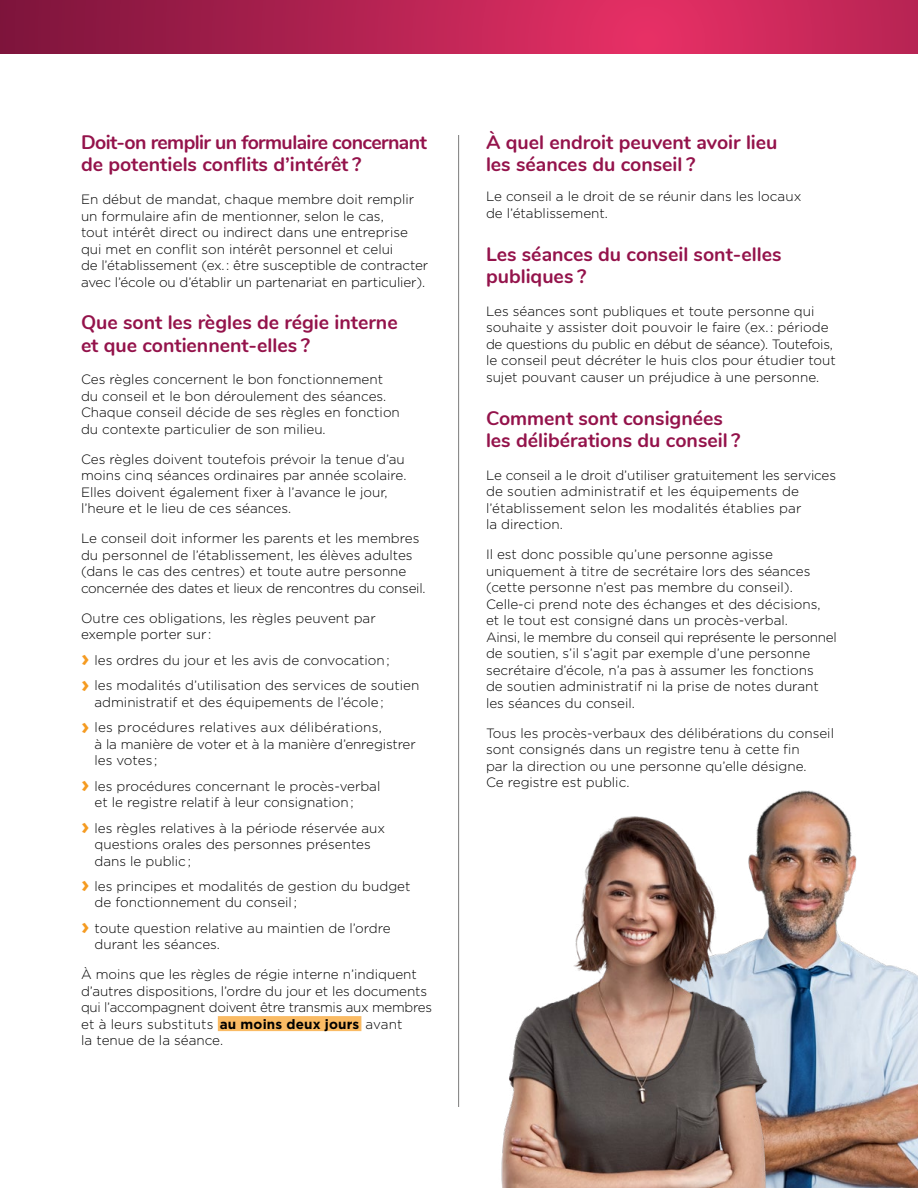
<style>
.page{position:relative;width:918px;height:1188px;background:#fff}
.page>*{position:absolute;margin:0;border:0;box-sizing:border-box;transform-origin:0 0}
.t1{font:700 19.5px/22.5px "Nunito";color:#94134b}
.t2{font:700 19.5px/22.5px "Nunito";letter-spacing:-.03em;color:#94134b}
.t3{font:300 13.5px/16.5px "Gotham";color:#000}
.s1{font-weight:700;font-size:22.5px;color:#f59b21}
.s2{font-weight:700}
</style>
<div class="page">
<svg style="left:0;top:0;width:918px;height:54px;background:#b82353"></svg>
<div style="left:218px;top:1016px;width:143px;height:15px;background:#fabb64"></div>
<hr style="left:458px;top:135px;width:1px;height:972px;background:#7c7b7b">
<img style="left:772px;top:790px;width:146px;height:398px">
<img style="left:501px;top:804px;width:282px;height:384px">
<h2 class="t2" style="left:81px;top:130px;width:347px">Doit-on remplir un formulaire concernant de potentiels conflits d’intérêt ?</h2>
<p class="t3" style="left:81px;top:191px;width:349px">En début de mandat, chaque membre doit remplir un formulaire afin de mentionner, selon le cas,<br>tout intérêt direct ou indirect dans une entreprise qui met en conflit son intérêt personnel et celui<br>de l’établissement (ex. : être susceptible de contracter avec l’école ou d’établir un partenariat en particulier).</p>
<h2 class="t1" style="left:81px;top:310px;width:318px">Que sont les règles de régie interne et que contiennent-elles ?</h2>
<p class="t3" style="left:81px;top:371px;width:320px">Ces règles concernent le bon fonctionnement du conseil et le bon déroulement des séances.<br>Chaque conseil décide de ses règles en fonction du contexte particulier de son milieu.</p>
<p class="t3" style="left:81px;top:451px;width:327px">Ces règles doivent toutefois prévoir la tenue d’au moins cinq séances ordinaires par année scolaire.<br>Elles doivent également fixer à l’avance le jour, l’heure et le lieu de ces séances.</p>
<p class="t3" style="left:81px;top:530px;width:346px">Le conseil doit informer les parents et les membres du personnel de l’établissement, les élèves adultes (dans le cas des centres) et toute autre personne concernée des dates et lieux de rencontres du conseil.</p>
<p class="t3" style="left:81px;top:610px;width:296px">Outre ces obligations, les règles peuvent par exemple porter sur :</p>
<p class="t3" style="left:81px;top:652px;width:310px"><span class="s1">›</span> les ordres du jour et les avis de convocation ;</p>
<p class="t3" style="left:94px;top:677px;width:326px;text-indent:-14px"><span class="s1">›</span> les modalités d’utilisation des services de soutien administratif et des équipements de l’école ;</p>
<p class="t3" style="left:94px;top:719px;width:323px;text-indent:-14px"><span class="s1">›</span> les procédures relatives aux délibérations,<br>à la manière de voter et à la manière d’enregistrer les votes ;</p>
<p class="t3" style="left:94px;top:777px;width:287px;text-indent:-14px"><span class="s1">›</span> les procédures concernant le procès-verbal et le registre relatif à leur consignation ;</p>
<p class="t3" style="left:94px;top:819px;width:292px;text-indent:-14px"><span class="s1">›</span> les règles relatives à la période réservée aux questions orales des personnes présentes dans le public ;</p>
<p class="t3" style="left:94px;top:878px;width:318px;text-indent:-14px"><span class="s1">›</span> les principes et modalités de gestion du budget de fonctionnement du conseil ;</p>
<p class="t3" style="left:94px;top:919px;width:298px;text-indent:-14px"><span class="s1">›</span> toute question relative au maintien de l’ordre durant les séances.</p>
<p class="t3" style="left:81px;top:966px;width:352px">À moins que les règles de régie interne n’indiquent d’autres dispositions, l’ordre du jour et les documents qui l’accompagnent doivent être transmis aux membres et à leurs substituts <span class="s2">au moins deux jours</span> avant<br>la tenue de la séance.</p>
<p class="t1" style="left:486px;top:130px;width:293px">À quel endroit peuvent avoir lieu les séances du conseil ?</p>
<p class="t3" style="left:486px;top:188px;width:317px">Le conseil a le droit de se réunir dans les locaux de l’établissement.</p>
<h2 class="t1" style="left:486px;top:241px;width:297px">Les séances du conseil sont-elles publiques ?</h2>
<p class="t3" style="left:486px;top:302px;width:351px">Les séances sont publiques et toute personne qui souhaite y assister doit pouvoir le faire (ex. : période de questions du public en début de séance). Toutefois, le conseil peut décréter le huis clos pour étudier tout sujet pouvant causer un préjudice à une personne.</p>
<h2 class="t1" style="left:486px;top:405px;width:256px">Comment sont consignées les délibérations du conseil ?</h2>
<p class="t3" style="left:486px;top:466px;width:352px">Le conseil a le droit d’utiliser gratuitement les services de soutien administratif et les équipements de l’établissement selon les modalités établies par<br>la direction.</p>
<p class="t3" style="left:486px;top:546px;width:352px">Il est donc possible qu’une personne agisse uniquement à titre de secrétaire lors des séances (cette personne n’est pas membre du conseil).<br>Celle-ci prend note des échanges et des décisions, et le tout est consigné dans un procès-verbal.<br>Ainsi, le membre du conseil qui représente le personnel de soutien, s’il s’agit par exemple d’une personne secrétaire d’école, n’a pas à assumer les fonctions<br>de soutien administratif ni la prise de notes durant les séances du conseil.</p>
<p class="t3" style="left:486px;top:724px;width:350px">Tous les procès-verbaux des délibérations du conseil sont consignés dans un registre tenu à cette fin<br>par la direction ou une personne qu’elle désigne.<br>Ce registre est public.</p>
</div>
